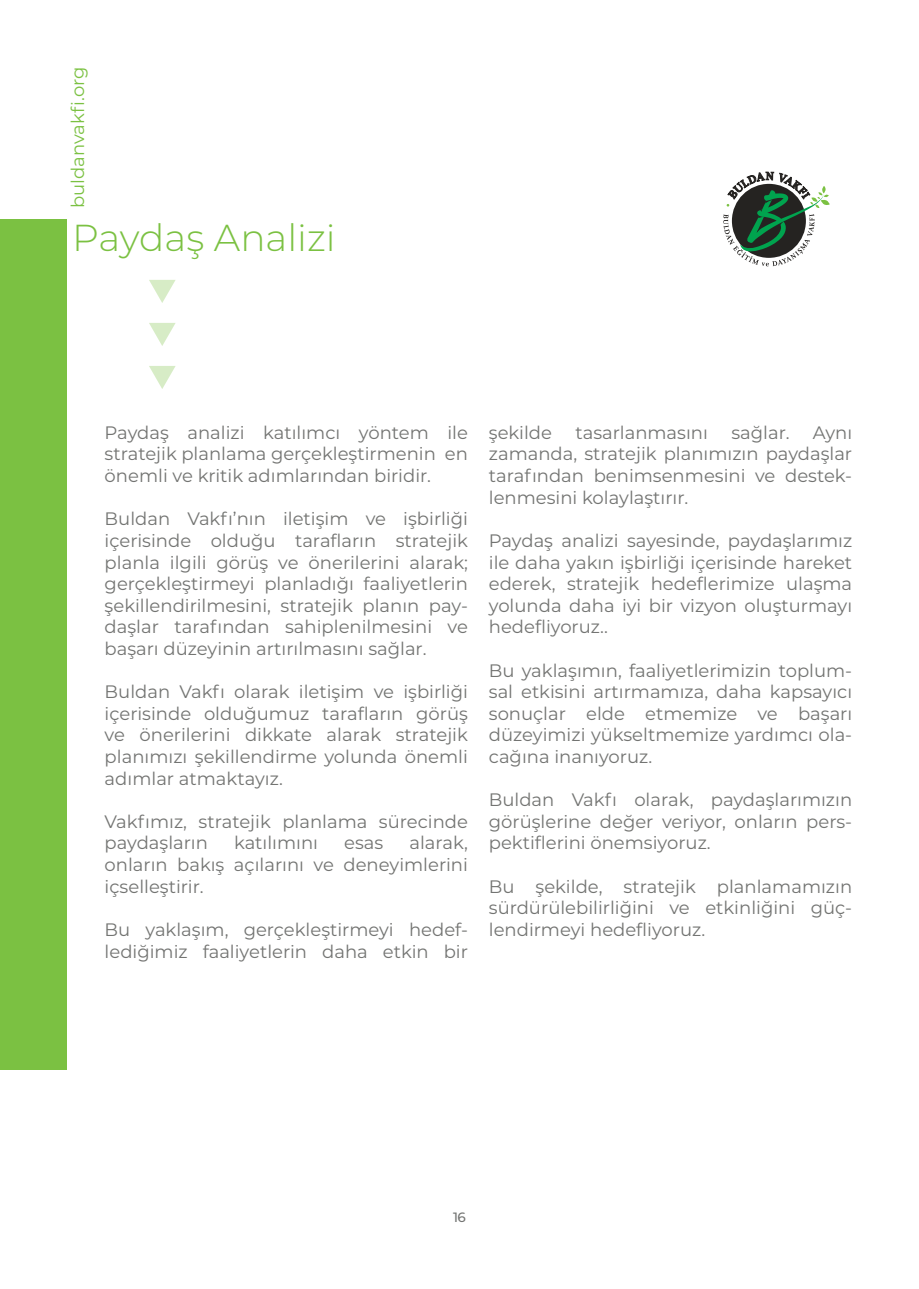
<style>
.page{position:relative;width:919px;height:1289px;background:#fff}
.page>*{position:absolute;margin:0;border:0;box-sizing:border-box;transform-origin:0 0}
.t1{font:300 37.5px "Montserrat";color:#7bc142}
.t2{font:18px/21.6px "Montserrat";color:#737472;text-align:justify}
.t3{font:18px "Montserrat";color:#7bc142}
.t4{font:500 13.5px "Montserrat";color:#737472}
</style>
<div class="page">
<div style="left:0;top:219px;width:67px;height:850px;background:#7bc142"></div>
<svg style="left:149px;top:280px;width:27px;height:23px"></svg>
<svg style="left:149px;top:323px;width:27px;height:23px"></svg>
<svg style="left:149px;top:366px;width:27px;height:23px"></svg>
<svg style="left:723px;top:171px;width:106px;height:95px"></svg>
<p class="t3" style="left:65px;top:208px;width:143px;rotate:-90deg">buldanvakfi.org</p>
<h1 class="t1" style="left:72px;top:212px;width:265px">Paydaş Analizi</h1>
<p class="t2" style="left:105px;top:421px;width:365px">Paydaş analizi katılımcı yöntem ile stratejik planlama gerçekleştirmenin en önemli ve kritik adımlarından biridir.</p>
<p class="t2" style="left:105px;top:507px;width:365px">Buldan Vakfı’nın iletişim ve işbirliği içerisinde olduğu tarafların stratejik planla ilgili görüş ve önerilerini alarak; gerçekleştirmeyi planladığı faaliyetlerin şekillendirilmesini, stratejik planın pay&shy;daşlar tarafından sahiplenilmesini ve başarı düzeyinin artırılmasını sağlar.</p>
<p class="t2" style="left:105px;top:680px;width:365px">Buldan Vakfı olarak iletişim ve işbirliği içerisinde olduğumuz tarafların görüş ve önerilerini dikkate alarak stratejik planımızı şekillendirme yolunda önemli adımlar atmaktayız.</p>
<p class="t2" style="left:105px;top:810px;width:365px">Vakfımız, stratejik planlama sürecinde paydaşların</p>
<p class="t2" style="left:105px;top:831px;width:365px;text-indent:305px">alarak, onların bakış açılarını ve deneyimlerini içselleştirir.</p>
<p class="t2" style="left:105px;top:918px;width:365px">Bu yaklaşım, gerçekleştirmeyi hedef&shy;lediğimiz faaliyetlerin daha etkin bir</p>
<p class="t2" style="left:234px;top:831px;width:86px">katılımını</p>
<p class="t2" style="left:344px;top:831px;width:41px">esas</p>
<p class="t2" style="left:489px;top:421px;width:65px">şekilde</p>
<p class="t2" style="left:575px;top:421px;width:134px">tasarlanmasını</p>
<p class="t2" style="left:731px;top:421px;width:60px">sağlar.</p>
<p class="t2" style="left:489px;top:421px;width:365px;text-indent:324px">Aynı zamanda, stratejik planımızın paydaşlar tarafından benimsenmesini ve destek&shy;lenmesini kolaylaştırır.</p>
<p class="t2" style="left:489px;top:529px;width:365px">Paydaş analizi sayesinde, paydaşlarımız ile daha yakın işbirliği içerisinde hareket ederek, stratejik hedeflerimize ulaşma yolunda daha iyi bir vizyon oluşturmayı hedefliyoruz..</p>
<p class="t2" style="left:489px;top:658px;width:365px">Bu yaklaşımın, faaliyetlerimizin toplum&shy;sal etkisini artırmamıza, daha kapsayıcı sonuçlar elde etmemize ve başarı düzeyimizi yükseltmemize yardımcı ola&shy;cağına inanıyoruz.</p>
<p class="t2" style="left:489px;top:788px;width:365px">Buldan Vakfı olarak, paydaşlarımızın görüşlerine değer veriyor, onların pers&shy;pektiflerini önemsiyoruz.</p>
<p class="t2" style="left:489px;top:874px;width:365px">Bu şekilde, stratejik planlamamızın sürdürülebilirliğini ve etkinliğini güç&shy;lendirmeyi hedefliyoruz.</p>
<p class="t4" style="left:453px;top:1207px;width:14px">16</p>
</div>
